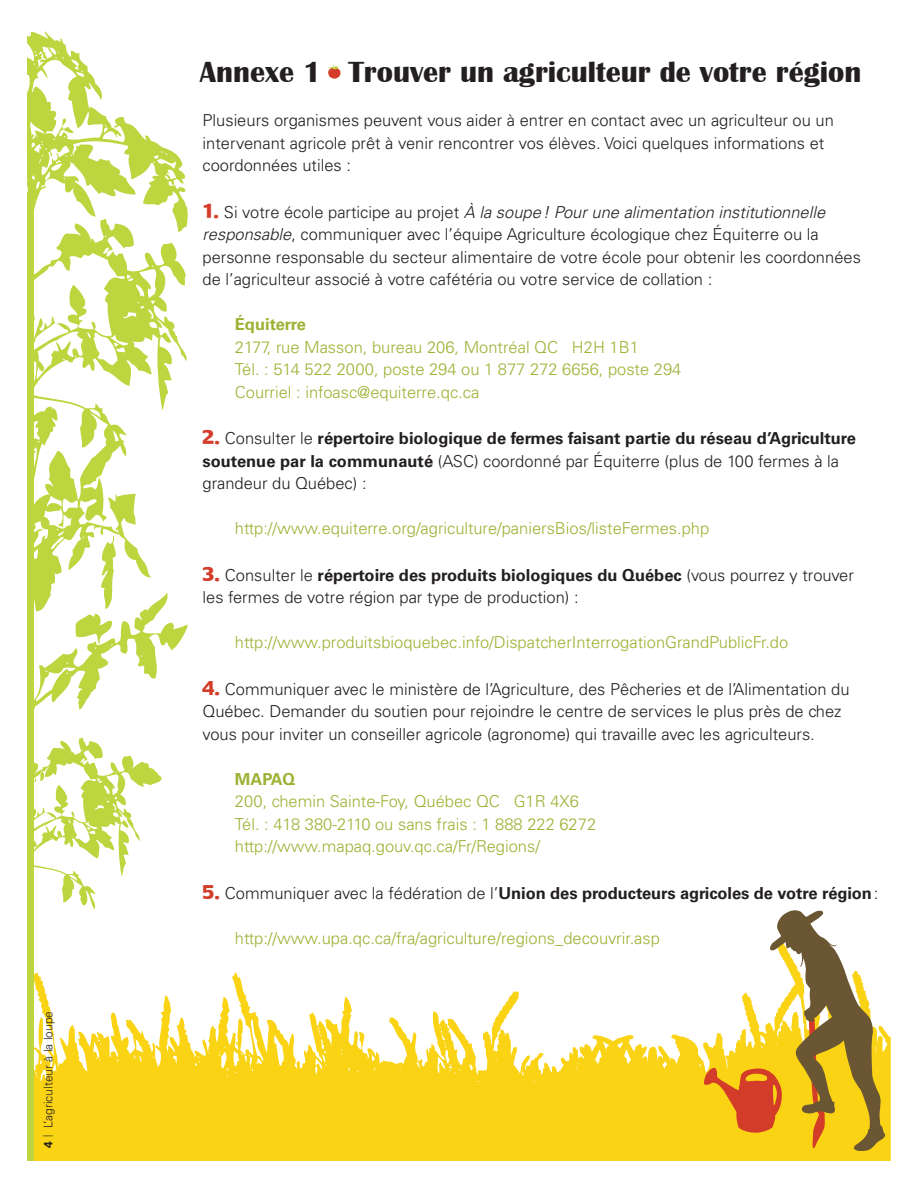
<style>
.page{position:relative;width:918px;height:1188px;background:#fff}
.page>*{position:absolute;margin:0;border:0;box-sizing:border-box;transform-origin:0 0}
.t1{font:700 30px "Britannic";color:#231f20}
.t2{font:300 16.5px/22.5px "Univers";color:#231f20}
.t3{font:300 16.5px/22.5px "Univers";color:#9cb234}
.t4{font:700 16.5px/22.5px "Univers";letter-spacing:-.005em;color:#231f20}
.t5{font:700 16.5px "Univers";color:#9cb234}
.t6{font:300 12px "Univers";color:#231f20}
.s1{font-family:"Praxis";font-weight:800;font-size:21px;color:#d33c28}
.s2{font-style:italic}
.s3{font-weight:300}
.s4{font-weight:700}
</style>
<div class="page">
<svg style="left:501px;top:991px;width:390px;height:170px;fill:#fad315"></svg>
<svg style="left:577px;top:1061px;width:2px;height:7px"></svg>
<svg style="left:531px;top:1079px;width:4px;height:5px"></svg>
<svg style="left:190px;top:972px;width:311px;height:189px;fill:#fad315"></svg>
<svg style="left:27px;top:31px;width:161px;height:373px"></svg>
<svg style="left:34px;top:404px;width:156px;height:757px"></svg>
<svg style="left:75px;top:534px;width:41px;height:110px"></svg>
<svg style="left:34px;top:738px;width:128px;height:171px"></svg>
<div style="left:0;top:192px;width:34px;height:973px;background:#bdd63f"></div>
<div style="left:0;top:0;width:27px;height:1180px;background:#fff"></div>
<div style="left:0;top:1161px;width:918px;height:27px;background:#fff"></div>
<svg style="left:328px;top:64px;width:13px;height:15px"></svg>
<svg style="left:703px;top:910px;width:183px;height:241px"></svg>
<p class="t6" style="left:41px;top:1137px;width:128px;rotate:-90deg"><sup>|</sup> L’agriculteur à la loupe</p>
<h1 class="t1" style="left:200px;top:55px;width:663px">Annexe 1 Trouver un agriculteur de votre région</h1>
<p class="t2" style="left:202px;top:109px;width:633px">Plusieurs organismes peuvent vous aider à entrer en contact avec un agriculteur ou un intervenant agricole prêt à venir rencontrer vos élèves. Voici quelques informations et coordonnées utiles :</p>
<p class="t2" style="left:202px;top:201px;width:660px"><span class="s1">1.</span> Si votre école participe au projet <span class="s2">À la soupe! Pour une alimentation institutionnelle responsable</span>, communiquer avec l’équipe Agriculture écologique chez Équiterre ou la personne responsable du secteur alimentaire de votre école pour obtenir les coordonnées de l’agriculteur associé à votre cafétéria ou votre service de collation :</p>
<p class="t5" style="left:235px;top:315px;width:72px">Équiterre</p>
<p class="t3" style="left:235px;top:336px;width:448px">2177, rue Masson, bureau 206, Montréal QC H2H 1B1<br>Tél. : 514 522 2000, poste 294 ou 1 877 272 6656, poste 294<br>Courriel : infoasc@equiterre.qc.ca</p>
<p class="t4" style="left:202px;top:428px;width:655px"><span class="s1">2.</span> <span class="s3">Consulter le</span> répertoire biologique de fermes faisant partie du réseau d’Agriculture soutenue par la communauté <span class="s3">(ASC) coordonné par Équiterre (plus de 100 fermes à la grandeur du Québec) :</span></p>
<p class="t3" style="left:235px;top:517px;width:476px">http://www.equiterre.org/agriculture/paniersBios/listeFermes.php</p>
<p class="t2" style="left:202px;top:564px;width:653px"><span class="s1">3.</span> Consulter le <span class="s4">répertoire des produits biologiques du Québec</span> (vous pourrez y trouver les fermes de votre région par type de production) :</p>
<p class="t3" style="left:235px;top:631px;width:555px">http://www.produitsbioquebec.info/DispatcherInterrogationGrandPublicFr.do</p>
<p class="t2" style="left:202px;top:678px;width:649px"><span class="s1">4.</span> Communiquer avec le ministère de l’Agriculture, des Pêcheries et de l’Alimentation du<br>Québec. Demander du soutien pour rejoindre le centre de services le plus près de chez vous pour inviter un conseiller agricole (agronome) qui travaille avec les agriculteurs.</p>
<p class="t5" style="left:235px;top:769px;width:62px">MAPAQ</p>
<p class="t3" style="left:235px;top:790px;width:363px">200, chemin Sainte-Foy, Québec QC G1R 4X6<br>Tél. : 418 380-2110 ou sans frais : 1 888 222 6272 http://www.mapaq.gouv.qc.ca/Fr/Regions/</p>
<p class="t4" style="left:202px;top:882px;width:678px"><span class="s1">5.</span> <span class="s3">Communiquer avec la fédération de l’</span>Union des producteurs agricoles de votre région<span class="s3">:</span></p>
<p class="t3" style="left:235px;top:927px;width:427px">http://www.upa.qc.ca/fra/agriculture/regions_decouvrir.asp</p>
</div>
